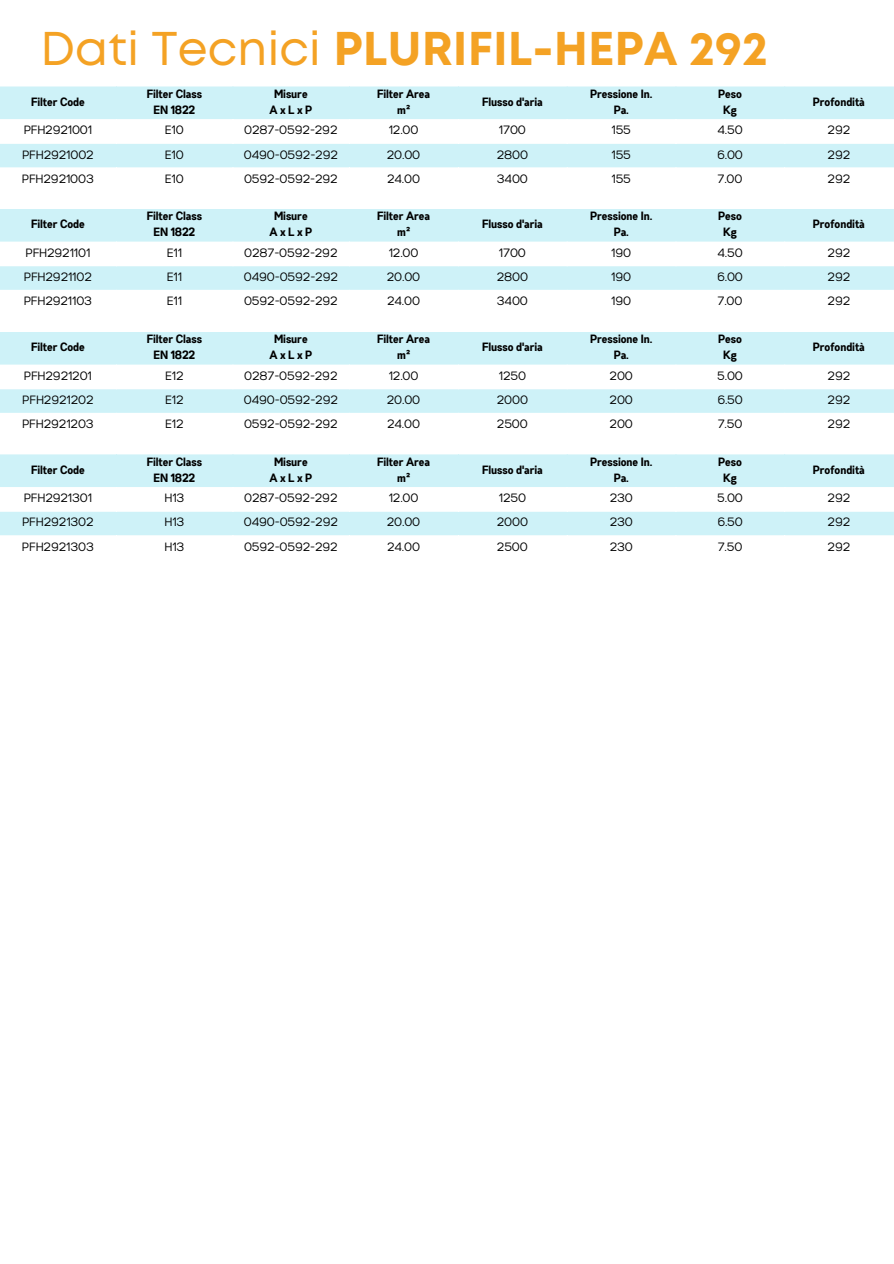
<style>
.page{position:relative;width:894px;height:1264px;background:#fff}
.page>*{position:absolute;margin:0;border:0;box-sizing:border-box;transform-origin:0 0}
.t1{font:700 47.25px "Mont";color:#f4a224}
.t2{font:12px "Gabriel Sans Cond";color:#000}
.t3{font:700 12px "Gabriel Sans Cond";color:#000}
.s1{font-weight:400}
</style>
<div class="page">
<div style="left:0;top:87px;width:893px;height:32px;background:#cef2f8"></div>
<div style="left:0;top:144px;width:893px;height:24px;background:#cef2f8"></div>
<div style="left:0;top:209px;width:893px;height:32px;background:#cef2f8"></div>
<svg style="left:0;top:241px;width:893px;height:49px"></svg>
<div style="left:0;top:332px;width:893px;height:32px;background:#cef2f8"></div>
<svg style="left:0;top:364px;width:893px;height:49px"></svg>
<div style="left:0;top:454px;width:893px;height:33px;background:#cef2f8"></div>
<svg style="left:0;top:511px;width:893px;height:25px;fill:#cef2f8"></svg>
<h1 class="t1" style="left:41px;top:31px;width:728px"><span class="s1">Dati Tecnici</span> PLURIFIL-HEPA 292</h1>
<p class="t3" style="left:31px;top:96px;width:55px">Filter Code</p>
<p class="t3" style="left:147px;top:88px;width:57px">Filter Class</p>
<p class="t3" style="left:154px;top:104px;width:43px">EN 1822</p>
<p class="t3" style="left:377px;top:88px;width:54px">Filter Area</p>
<p class="t3" style="left:397px;top:104px;width:14px">m²</p>
<p class="t3" style="left:274px;top:88px;width:35px">Misure</p>
<p class="t3" style="left:270px;top:104px;width:44px">AxLxP</p>
<p class="t3" style="left:590px;top:88px;width:63px">Pressione In.</p>
<p class="t3" style="left:614px;top:104px;width:16px">Pa.</p>
<p class="t3" style="left:718px;top:88px;width:25px">Peso</p>
<p class="t3" style="left:723px;top:104px;width:15px">Kg</p>
<p class="t3" style="left:482px;top:96px;width:62px">Flusso d'aria</p>
<p class="t3" style="left:813px;top:96px;width:53px">Profondità</p>
<p class="t2" style="left:24px;top:125px;width:70px">PFH2921001</p>
<p class="t2" style="left:165px;top:125px;width:20px">E10</p>
<p class="t2" style="left:244px;top:125px;width:95px">0287-0592-292</p>
<p class="t2" style="left:389px;top:125px;width:31px">12.00</p>
<p class="t2" style="left:499px;top:125px;width:28px">1700</p>
<p class="t2" style="left:611px;top:125px;width:21px">155</p>
<p class="t2" style="left:717px;top:125px;width:27px">4.50</p>
<p class="t2" style="left:827px;top:125px;width:24px">292</p>
<p class="t2" style="left:22px;top:149px;width:73px">PFH2921002</p>
<p class="t2" style="left:165px;top:149px;width:20px">E10</p>
<p class="t2" style="left:244px;top:149px;width:95px">0490-0592-292</p>
<p class="t2" style="left:387px;top:149px;width:35px">20.00</p>
<p class="t2" style="left:497px;top:149px;width:33px">2800</p>
<p class="t2" style="left:611px;top:149px;width:21px">155</p>
<p class="t2" style="left:717px;top:149px;width:27px">6.00</p>
<p class="t2" style="left:827px;top:149px;width:24px">292</p>
<p class="t2" style="left:22px;top:173px;width:73px">PFH2921003</p>
<p class="t2" style="left:165px;top:173px;width:20px">E10</p>
<p class="t2" style="left:244px;top:173px;width:95px">0592-0592-292</p>
<p class="t2" style="left:387px;top:173px;width:34px">24.00</p>
<p class="t2" style="left:497px;top:173px;width:32px">3400</p>
<p class="t2" style="left:611px;top:173px;width:21px">155</p>
<p class="t2" style="left:717px;top:173px;width:26px">7.00</p>
<p class="t2" style="left:827px;top:173px;width:24px">292</p>
<p class="t3" style="left:31px;top:219px;width:55px">Filter Code</p>
<p class="t3" style="left:147px;top:211px;width:57px">Filter Class</p>
<p class="t3" style="left:154px;top:227px;width:43px">EN 1822</p>
<p class="t3" style="left:377px;top:211px;width:54px">Filter Area</p>
<p class="t3" style="left:397px;top:227px;width:14px">m²</p>
<p class="t3" style="left:274px;top:211px;width:35px">Misure</p>
<p class="t3" style="left:270px;top:227px;width:44px">AxLxP</p>
<p class="t3" style="left:590px;top:211px;width:63px">Pressione In.</p>
<p class="t3" style="left:614px;top:227px;width:16px">Pa.</p>
<p class="t3" style="left:718px;top:211px;width:25px">Peso</p>
<p class="t3" style="left:723px;top:227px;width:15px">Kg</p>
<p class="t3" style="left:813px;top:219px;width:53px">Profondità</p>
<p class="t3" style="left:482px;top:219px;width:62px">Flusso d'aria</p>
<p class="t2" style="left:26px;top:247px;width:66px">PFH2921101</p>
<p class="t2" style="left:167px;top:247px;width:17px">E11</p>
<p class="t2" style="left:244px;top:247px;width:95px">0287-0592-292</p>
<p class="t2" style="left:389px;top:247px;width:31px">12.00</p>
<p class="t2" style="left:499px;top:247px;width:28px">1700</p>
<p class="t2" style="left:611px;top:247px;width:21px">190</p>
<p class="t2" style="left:717px;top:247px;width:27px">4.50</p>
<p class="t2" style="left:827px;top:247px;width:24px">292</p>
<p class="t2" style="left:24px;top:271px;width:69px">PFH2921102</p>
<p class="t2" style="left:167px;top:271px;width:17px">E11</p>
<p class="t2" style="left:244px;top:271px;width:95px">0490-0592-292</p>
<p class="t2" style="left:387px;top:271px;width:35px">20.00</p>
<p class="t2" style="left:497px;top:271px;width:33px">2800</p>
<p class="t2" style="left:611px;top:271px;width:21px">190</p>
<p class="t2" style="left:717px;top:271px;width:27px">6.00</p>
<p class="t2" style="left:827px;top:271px;width:24px">292</p>
<p class="t2" style="left:24px;top:295px;width:70px">PFH2921103</p>
<p class="t2" style="left:167px;top:295px;width:17px">E11</p>
<p class="t2" style="left:244px;top:295px;width:95px">0592-0592-292</p>
<p class="t2" style="left:387px;top:295px;width:34px">24.00</p>
<p class="t2" style="left:497px;top:295px;width:32px">3400</p>
<p class="t2" style="left:611px;top:295px;width:21px">190</p>
<p class="t2" style="left:717px;top:295px;width:26px">7.00</p>
<p class="t2" style="left:827px;top:295px;width:24px">292</p>
<p class="t3" style="left:31px;top:342px;width:55px">Filter Code</p>
<p class="t3" style="left:147px;top:334px;width:57px">Filter Class</p>
<p class="t3" style="left:154px;top:350px;width:43px">EN 1822</p>
<p class="t3" style="left:377px;top:334px;width:54px">Filter Area</p>
<p class="t3" style="left:397px;top:350px;width:14px">m²</p>
<p class="t3" style="left:274px;top:334px;width:35px">Misure</p>
<p class="t3" style="left:270px;top:350px;width:44px">AxLxP</p>
<p class="t3" style="left:590px;top:334px;width:63px">Pressione In.</p>
<p class="t3" style="left:614px;top:350px;width:16px">Pa.</p>
<p class="t3" style="left:718px;top:334px;width:25px">Peso</p>
<p class="t3" style="left:723px;top:350px;width:15px">Kg</p>
<p class="t3" style="left:813px;top:342px;width:53px">Profondità</p>
<p class="t3" style="left:482px;top:342px;width:62px">Flusso d'aria</p>
<p class="t2" style="left:24px;top:370px;width:69px">PFH2921201</p>
<p class="t2" style="left:165px;top:370px;width:20px">E12</p>
<p class="t2" style="left:244px;top:370px;width:95px">0287-0592-292</p>
<p class="t2" style="left:389px;top:370px;width:31px">12.00</p>
<p class="t2" style="left:499px;top:370px;width:29px">1250</p>
<p class="t2" style="left:609px;top:370px;width:25px">200</p>
<p class="t2" style="left:717px;top:370px;width:27px">5.00</p>
<p class="t2" style="left:827px;top:370px;width:24px">292</p>
<p class="t2" style="left:23px;top:394px;width:73px">PFH2921202</p>
<p class="t2" style="left:165px;top:394px;width:20px">E12</p>
<p class="t2" style="left:244px;top:394px;width:95px">0490-0592-292</p>
<p class="t2" style="left:387px;top:394px;width:35px">20.00</p>
<p class="t2" style="left:497px;top:394px;width:33px">2000</p>
<p class="t2" style="left:609px;top:394px;width:25px">200</p>
<p class="t2" style="left:717px;top:394px;width:27px">6.50</p>
<p class="t2" style="left:827px;top:394px;width:24px">292</p>
<p class="t2" style="left:22px;top:418px;width:73px">PFH2921203</p>
<p class="t2" style="left:165px;top:418px;width:20px">E12</p>
<p class="t2" style="left:244px;top:418px;width:95px">0592-0592-292</p>
<p class="t2" style="left:387px;top:418px;width:34px">24.00</p>
<p class="t2" style="left:497px;top:418px;width:32px">2500</p>
<p class="t2" style="left:609px;top:418px;width:25px">200</p>
<p class="t2" style="left:717px;top:418px;width:26px">7.50</p>
<p class="t2" style="left:827px;top:418px;width:24px">292</p>
<p class="t3" style="left:31px;top:464px;width:55px">Filter Code</p>
<p class="t3" style="left:147px;top:456px;width:57px">Filter Class</p>
<p class="t3" style="left:154px;top:472px;width:43px">EN 1822</p>
<p class="t3" style="left:377px;top:456px;width:54px">Filter Area</p>
<p class="t3" style="left:397px;top:472px;width:14px">m²</p>
<p class="t3" style="left:274px;top:456px;width:35px">Misure</p>
<p class="t3" style="left:270px;top:472px;width:44px">AxLxP</p>
<p class="t3" style="left:590px;top:456px;width:63px">Pressione In.</p>
<p class="t3" style="left:614px;top:472px;width:16px">Pa.</p>
<p class="t3" style="left:718px;top:456px;width:25px">Peso</p>
<p class="t3" style="left:723px;top:472px;width:15px">Kg</p>
<p class="t3" style="left:813px;top:464px;width:53px">Profondità</p>
<p class="t3" style="left:482px;top:464px;width:62px">Flusso d'aria</p>
<p class="t2" style="left:24px;top:493px;width:70px">PFH2921301</p>
<p class="t2" style="left:165px;top:493px;width:21px">H13</p>
<p class="t2" style="left:244px;top:493px;width:95px">0287-0592-292</p>
<p class="t2" style="left:389px;top:493px;width:31px">12.00</p>
<p class="t2" style="left:499px;top:493px;width:29px">1250</p>
<p class="t2" style="left:609px;top:493px;width:25px">230</p>
<p class="t2" style="left:717px;top:493px;width:27px">5.00</p>
<p class="t2" style="left:827px;top:493px;width:24px">292</p>
<p class="t2" style="left:22px;top:517px;width:73px">PFH2921302</p>
<p class="t2" style="left:165px;top:517px;width:21px">H13</p>
<p class="t2" style="left:244px;top:517px;width:95px">0490-0592-292</p>
<p class="t2" style="left:387px;top:517px;width:35px">20.00</p>
<p class="t2" style="left:497px;top:517px;width:33px">2000</p>
<p class="t2" style="left:609px;top:517px;width:25px">230</p>
<p class="t2" style="left:717px;top:517px;width:27px">6.50</p>
<p class="t2" style="left:827px;top:517px;width:24px">292</p>
<p class="t2" style="left:22px;top:541px;width:73px">PFH2921303</p>
<p class="t2" style="left:165px;top:541px;width:21px">H13</p>
<p class="t2" style="left:244px;top:541px;width:95px">0592-0592-292</p>
<p class="t2" style="left:387px;top:541px;width:34px">24.00</p>
<p class="t2" style="left:497px;top:541px;width:32px">2500</p>
<p class="t2" style="left:609px;top:541px;width:25px">230</p>
<p class="t2" style="left:717px;top:541px;width:26px">7.50</p>
<p class="t2" style="left:827px;top:541px;width:24px">292</p>
</div>
